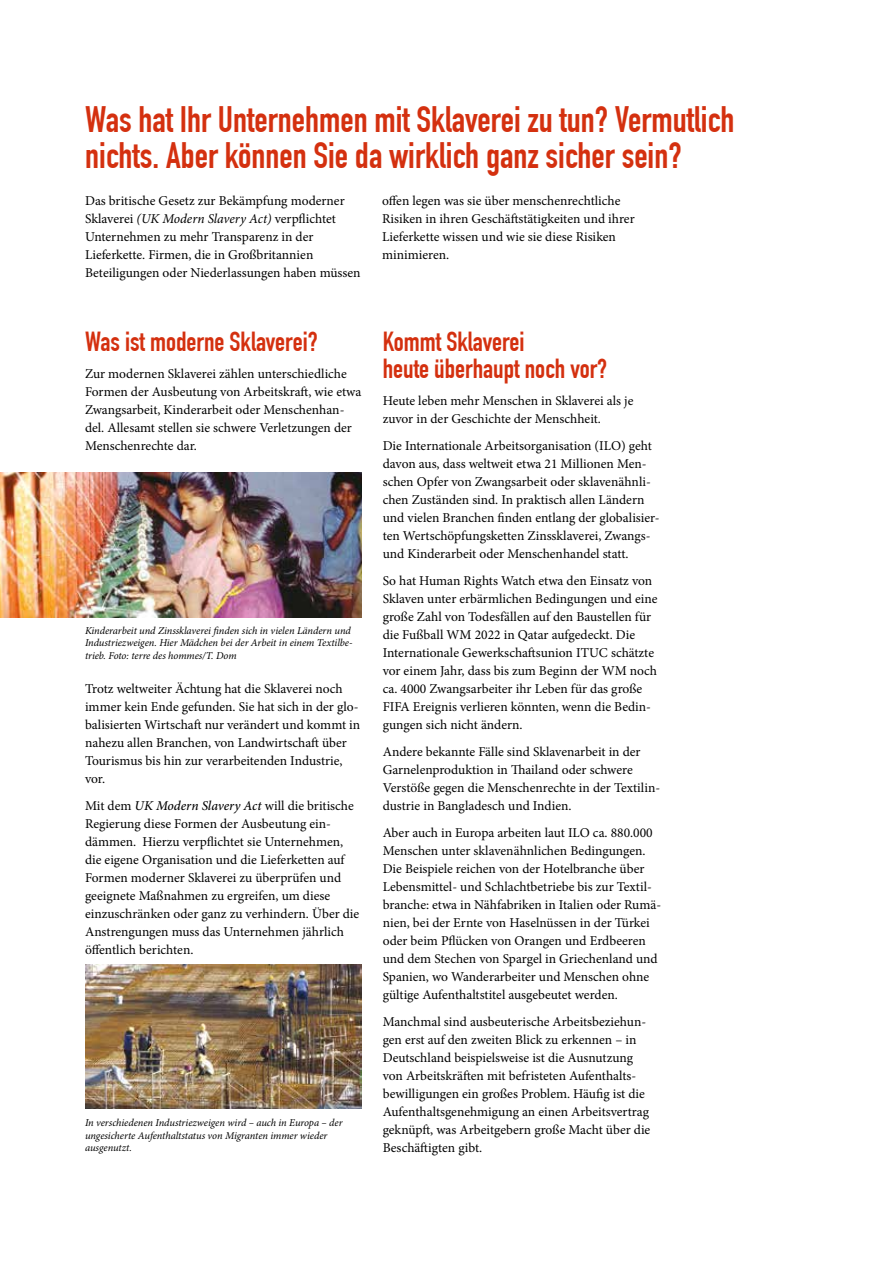
<style>
.page{position:relative;width:893px;height:1263px;background:#fff}
.page>*{position:absolute;margin:0;border:0;box-sizing:border-box;transform-origin:0 0}
.t1{font:700 36px/36px "DIN Condensed";color:#d4300f}
.t2{font:700 27px/27px "DIN Condensed";color:#d4300f}
.t3{font:13.5px/18px "Minion Pro";color:#000}
.t4{font:italic 10.5px/12.6px "Minion Pro";letter-spacing:-.005em;color:#000}
.s1{font-style:italic}
.s2{font-weight:500;font-style:italic}
</style>
<div class="page">
<img style="left:0;top:473px;width:361px;height:144px">
<img style="left:85px;top:964px;width:276px;height:144px">
<h1 class="t1" style="left:85px;top:102px;width:651px">Was hat Ihr Unternehmen mit Sklaverei zu tun? Vermutlich nichts. Aber können Sie da wirklich ganz sicher sein?</h1>
<p class="t3" style="left:85px;top:192px;width:277px">Das britische Gesetz zur Bekämpfung moderner Sklaverei <span class="s1">(UK Modern Slavery Act)</span> verpflichtet Unternehmen zu mehr Transparenz in der Lieferkette. Firmen, die in Großbritannien Beteiligungen oder Niederlassungen haben müssen</p>
<p class="t3" style="left:382px;top:192px;width:254px">offen legen was sie über menschenrechtliche Risiken in ihren Geschäftstätigkeiten und ihrer Lieferkette wissen und wie sie diese Risiken minimieren.</p>
<h2 class="t2" style="left:85px;top:328px;width:234px">Was ist moderne Sklaverei?</h2>
<p class="t3" style="left:85px;top:365px;width:278px">Zur modernen Sklaverei zählen unterschiedliche Formen der Ausbeutung von Arbeitskraft, wie etwa Zwangsarbeit, Kinderarbeit oder Menschenhan&shy;del. Allesamt stellen sie schwere Verletzungen der Menschenrechte dar.</p>
<p class="t4" style="left:85px;top:624px;width:269px">Kinderarbeit und Zinssklaverei finden sich in vielen Ländern und<br>Industriezweigen. Hier Mädchen bei der Arbeit in einem Textilbe&shy;trieb. Foto: terre des hommes/T. Dom</p>
<p class="t3" style="left:85px;top:680px;width:277px">Trotz weltweiter Ächtung hat die Sklaverei noch immer kein Ende gefunden. Sie hat sich in der glo&shy;balisierten Wirtschaft nur verändert und kommt in nahezu allen Branchen, von Landwirtschaft über Tourismus bis hin zur verarbeitenden Industrie, vor.</p>
<p class="t3" style="left:85px;top:797px;width:276px">Mit dem <span class="s2">UK Modern Slavery Act</span> will die britische Regierung diese Formen der Ausbeutung ein&shy;dämmen. Hierzu verpflichtet sie Unternehmen, die eigene Organisation und die Lieferketten auf Formen moderner Sklaverei zu überprüfen und geeignete Maßnahmen zu ergreifen, um diese einzuschränken oder ganz zu verhindern. Über die Anstrengungen muss das Unternehmen jährlich öffentlich berichten.</p>
<p class="t4" style="left:85px;top:1116px;width:259px">In verschiedenen Industriezweigen wird – auch in Europa – der ungesicherte Aufenthaltstatus von Migranten immer wieder ausgenutzt.</p>
<h2 class="t2" style="left:383px;top:328px;width:226px">Kommt Sklaverei<br>heute überhaupt noch vor?</h2>
<p class="t3" style="left:383px;top:392px;width:252px">Heute leben mehr Menschen in Sklaverei als je zuvor in der Geschichte der Menschheit.</p>
<p class="t3" style="left:383px;top:437px;width:278px">Die Internationale Arbeitsorganisation (ILO) geht davon aus, dass weltweit etwa 21 Millionen Men&shy;schen Opfer von Zwangsarbeit oder sklavenähnli&shy;chen Zuständen sind. In praktisch allen Ländern und vielen Branchen finden entlang der globalisier&shy;ten Wertschöpfungsketten Zinssklaverei, Zwangs&shy;und Kinderarbeit oder Menschenhandel statt.</p>
<p class="t3" style="left:383px;top:572px;width:276px">So hat Human Rights Watch etwa den Einsatz von Sklaven unter erbärmlichen Bedingungen und eine große Zahl von Todesfällen auf den Baustellen für die Fußball WM 2022 in Qatar aufgedeckt. Die Internationale Gewerkschaftsunion ITUC schätzte vor einem Jahr, dass bis zum Beginn der WM noch ca. 4000 Zwangsarbeiter ihr Leben für das große FIFA Ereignis verlieren könnten, wenn die Bedin&shy;gungen sich nicht ändern.</p>
<p class="t3" style="left:383px;top:743px;width:279px">Andere bekannte Fälle sind Sklavenarbeit in der Garnelenproduktion in Thailand oder schwere Verstöße gegen die Menschenrechte in der Textilin&shy;dustrie in Bangladesch und Indien.</p>
<p class="t3" style="left:383px;top:824px;width:280px">Aber auch in Europa arbeiten laut ILO ca. 880.000<br>Menschen unter sklavenähnlichen Bedingungen.<br>Die Beispiele reichen von der Hotelbranche über Lebensmittel- und Schlachtbetriebe bis zur Textil&shy;branche: etwa in Nähfabriken in Italien oder Rumä&shy;nien, bei der Ernte von Haselnüssen in der Türkei oder beim Pflücken von Orangen und Erdbeeren und dem Stechen von Spargel in Griechenland und Spanien, wo Wanderarbeiter und Menschen ohne gültige Aufenthaltstitel ausgebeutet werden.</p>
<p class="t3" style="left:383px;top:1013px;width:269px">Manchmal sind ausbeuterische Arbeitsbeziehun&shy;gen erst auf den zweiten Blick zu erkennen – in Deutschland beispielsweise ist die Ausnutzung von Arbeitskräften mit befristeten Aufenthalts&shy;bewilligungen ein großes Problem. Häufig ist die Aufenthaltsgenehmigung an einen Arbeitsvertrag geknüpft, was Arbeitgebern große Macht über die Beschäftigten gibt.</p>
</div>
